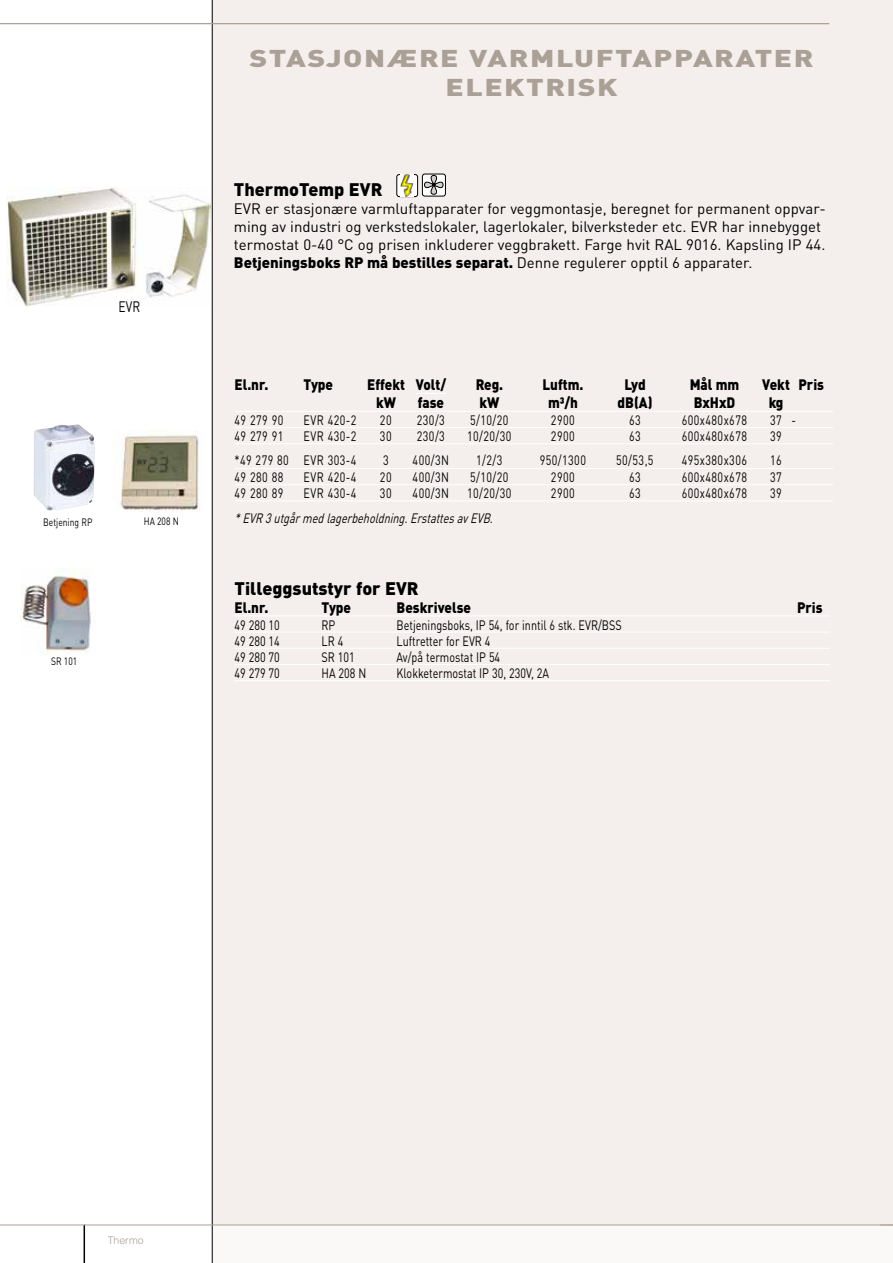
<style>
.page{position:relative;width:893px;height:1263px;background:#fff}
.page>*{position:absolute;margin:0;border:0;box-sizing:border-box;transform-origin:0 0}
.t1{font:900 24px/28.8px "DINOT";letter-spacing:.05em;color:#aaa096;text-align:center;scale:1.26 1}
.t2{font:900 18px "DINOT";color:#000}
.t3{font:15px/18px "DINOT";color:#000}
.t4{font:900 15px "DINOT";color:#000;scale:.9 1}
.t5{font:15px "DINOT";color:#000;scale:.8 1}
.t6{font:13.5px "DINOT";letter-spacing:.04em;color:#000;scale:.8 1}
.t7{font:13.5px "DINOT";color:#000;scale:.8 1}
.t8{font:italic 13.5px "DINOT";color:#000;scale:.8 1}
.t9{font:10.65px "DINOT";color:#000;scale:.8 1}
.t10{font:300 10.5px "Helvetica LT Std";color:#aaa096}
.s1{font-weight:900}
.s2{color:#f4efed}
</style>
<div class="page">
<div style="left:213px;top:1225px;width:680px;height:38px;background:#fbf9f8"></div>
<div style="left:213px;top:0;width:680px;height:1225px;background:#f4efed"></div>
<hr style="left:212px;top:0;width:1px;height:1263px;background:#000">
<hr style="left:84px;top:1225px;width:1px;height:38px;background:#000">
<hr style="left:0;top:1225px;width:893px;height:1px;background:#aaa096">
<svg style="left:880px;top:1225px;width:13px;height:1px"></svg>
<img style="left:7px;top:188px;width:203px;height:118px">
<hr style="left:0;top:23px;width:829px;height:1px;background:#aaa096">
<hr style="left:235px;top:615px;width:595px;height:1px;background:#fff">
<hr style="left:235px;top:632px;width:595px;height:1px;background:#fff">
<hr style="left:235px;top:648px;width:595px;height:1px;background:#fff">
<hr style="left:235px;top:664px;width:595px;height:1px;background:#fff">
<hr style="left:235px;top:680px;width:595px;height:1px;background:#fff">
<svg style="left:422px;top:174px;width:23px;height:22px"></svg>
<div style="left:422px;top:174px;width:24px;height:22px;border:1px solid #000;border-radius:3px"></div>
<svg style="left:424px;top:175px;width:19px;height:19px"></svg>
<div style="left:397px;top:175px;width:21px;height:22px;background:#fff;border-radius:3px"></div>
<div style="left:397px;top:174px;width:21px;height:23px;border:1px solid #000;border-radius:3px"></div>
<img style="left:401px;top:175px;width:13px;height:21px">
<hr style="left:416px;top:393px;width:30px;height:1px;background:#fff">
<hr style="left:235px;top:411px;width:598px;height:1px;background:#fff">
<hr style="left:235px;top:427px;width:598px;height:1px;background:#fff">
<hr style="left:235px;top:443px;width:598px;height:1px;background:#fff">
<hr style="left:235px;top:468px;width:598px;height:1px;background:#fff">
<hr style="left:235px;top:484px;width:598px;height:1px;background:#fff">
<hr style="left:235px;top:500px;width:598px;height:1px;background:#fff">
<img style="left:34px;top:424px;width:61px;height:87px">
<img style="left:21px;top:569px;width:70px;height:86px">
<img style="left:114px;top:435px;width:87px;height:77px">
<p class="t5" style="left:119px;top:297px;width:29px">EVR</p>
<p class="t9" style="left:43px;top:515px;width:63px">Betjening RP</p>
<p class="t9" style="left:51px;top:654px;width:34px">SR 101</p>
<p class="t9" style="left:144px;top:514px;width:46px">HA 208 N</p>
<h1 class="t1" style="left:250px;top:43px;width:449px">STASJONÆRE VARMLUFTAPPARATER<br>ELEKTRISK</h1>
<h2 class="t2" style="left:234px;top:178px;width:150px">ThermoTemp EVR</h2>
<p class="t3" style="left:234px;top:199px;width:593px">EVR er stasjonære varmluftapparater for veggmontasje, beregnet for permanent oppvar&shy;ming av industri og verkstedslokaler, lagerlokaler, bilverksteder etc. EVR har innebygget termostat 0-40 °C og prisen inkluderer veggbrakett. Farge hvit RAL 9016. Kapsling IP 44.<br><span class="s1">Betjeningsboks RP må bestilles separat.</span> Denne regulerer opptil 6 apparater.</p>
<p class="t4" style="left:235px;top:375px;width:39px">El.nr.</p>
<p class="t4" style="left:304px;top:375px;width:34px">Type</p>
<p class="t4" style="left:367px;top:375px;width:89px">Effekt Volt/</p>
<p class="t4" style="left:476px;top:375px;width:32px">Reg.</p>
<p class="t4" style="left:542px;top:375px;width:47px">Luftm.</p>
<p class="t4" style="left:624px;top:375px;width:25px">Lyd</p>
<p class="t4" style="left:690px;top:375px;width:57px">Mål mm</p>
<p class="t4" style="left:762px;top:375px;width:70px">Vekt Pris</p>
<p class="t4" style="left:376px;top:393px;width:24px">kW</p>
<p class="t4" style="left:418px;top:393px;width:31px">fase</p>
<p class="t4" style="left:480px;top:393px;width:24px">kW</p>
<p class="t4" style="left:548px;top:393px;width:35px">m³/h</p>
<p class="t4" style="left:618px;top:393px;width:40px">dB(A)</p>
<p class="t4" style="left:694px;top:393px;width:48px">BxHxD</p>
<p class="t4" style="left:769px;top:393px;width:18px">kg</p>
<p class="t6" style="left:235px;top:411px;width:63px">49 279 90</p>
<p class="t6" style="left:304px;top:411px;width:68px">EVR 420-2</p>
<p class="t6" style="left:380px;top:411px;width:16px">20</p>
<p class="t6" style="left:417px;top:411px;width:37px">230/3</p>
<p class="t6" style="left:470px;top:411px;width:50px">5/10/20</p>
<p class="t6" style="left:551px;top:411px;width:31px">2900</p>
<p class="t6" style="left:629px;top:411px;width:16px">63</p>
<p class="t6" style="left:682px;top:411px;width:83px">600x480x678</p>
<p class="t6" style="left:770px;top:411px;width:34px">37 -</p>
<p class="t6" style="left:235px;top:427px;width:63px">49 279 91</p>
<p class="t6" style="left:304px;top:427px;width:68px">EVR 430-2</p>
<p class="t6" style="left:380px;top:427px;width:16px">30</p>
<p class="t6" style="left:417px;top:427px;width:37px">230/3</p>
<p class="t6" style="left:467px;top:427px;width:57px">10/20/30</p>
<p class="t6" style="left:551px;top:427px;width:31px">2900</p>
<p class="t6" style="left:629px;top:427px;width:16px">63</p>
<p class="t6" style="left:682px;top:427px;width:83px">600x480x678</p>
<p class="t6" style="left:770px;top:427px;width:16px">39</p>
<p class="t6" style="left:235px;top:452px;width:154px">*49 279 80 EVR 303-4</p>
<p class="t6" style="left:383px;top:452px;width:9px">3</p>
<p class="t6" style="left:413px;top:452px;width:47px">400/3N</p>
<p class="t6" style="left:476px;top:452px;width:34px">1/2/3</p>
<p class="t6" style="left:540px;top:452px;width:59px">950/1300</p>
<p class="t6" style="left:616px;top:452px;width:48px">50/53,5</p>
<p class="t6" style="left:682px;top:452px;width:83px">495x380x306</p>
<p class="t6" style="left:770px;top:452px;width:16px">16</p>
<p class="t6" style="left:235px;top:468px;width:63px">49 280 88</p>
<p class="t6" style="left:304px;top:468px;width:68px">EVR 420-4</p>
<p class="t6" style="left:380px;top:468px;width:16px">20</p>
<p class="t6" style="left:413px;top:468px;width:47px">400/3N</p>
<p class="t6" style="left:470px;top:468px;width:50px">5/10/20</p>
<p class="t6" style="left:551px;top:468px;width:31px">2900</p>
<p class="t6" style="left:629px;top:468px;width:16px">63</p>
<p class="t6" style="left:682px;top:468px;width:83px">600x480x678</p>
<p class="t6" style="left:770px;top:468px;width:16px">37</p>
<p class="t6" style="left:235px;top:485px;width:63px">49 280 89</p>
<p class="t6" style="left:304px;top:485px;width:68px">EVR 430-4</p>
<p class="t6" style="left:380px;top:485px;width:16px">30</p>
<p class="t6" style="left:413px;top:485px;width:47px">400/3N</p>
<p class="t6" style="left:467px;top:485px;width:57px">10/20/30</p>
<p class="t6" style="left:551px;top:485px;width:31px">2900</p>
<p class="t6" style="left:629px;top:485px;width:16px">63</p>
<p class="t6" style="left:682px;top:485px;width:83px">600x480x678</p>
<p class="t6" style="left:770px;top:485px;width:16px">39</p>
<p class="t8" style="left:235px;top:509px;width:329px">*EVR 3utgårmedlagerbeholdning.ErstattesavEVB.</p>
<h2 class="t2" style="left:235px;top:577px;width:186px">Tilleggsutstyr for EVR</h2>
<p class="t4" style="left:235px;top:598px;width:39px">El.nr.</p>
<p class="t4" style="left:322px;top:598px;width:34px">Type</p>
<p class="t4" style="left:397px;top:598px;width:84px">Beskrivelse</p>
<p class="t4" style="left:797px;top:598px;width:38px">Pris<span class="s2">0</span></p>
<p class="t6" style="left:235px;top:616px;width:58px">49 280 10</p>
<p class="t6" style="left:322px;top:616px;width:19px">RP</p>
<p class="t7" style="left:397px;top:616px;width:283px">Betjeningsboks, IP 54, for inntil 6 stk. EVR/BSS</p>
<p class="t6" style="left:235px;top:632px;width:58px">49 280 14</p>
<p class="t6" style="left:322px;top:632px;width:29px">LR 4</p>
<p class="t7" style="left:397px;top:632px;width:119px">Luftretter for EVR 4</p>
<p class="t6" style="left:235px;top:649px;width:58px">49 280 70</p>
<p class="t6" style="left:322px;top:649px;width:43px">SR 101</p>
<p class="t7" style="left:397px;top:649px;width:131px">Av/på termostat IP 54</p>
<p class="t6" style="left:235px;top:665px;width:58px">49 279 70</p>
<p class="t6" style="left:322px;top:665px;width:58px">HA 208 N</p>
<p class="t7" style="left:397px;top:665px;width:192px">Klokketermostat IP 30, 230V, 2A</p>
<p class="t10" style="left:108px;top:1234px;width:37px">Thermo</p>
</div>
